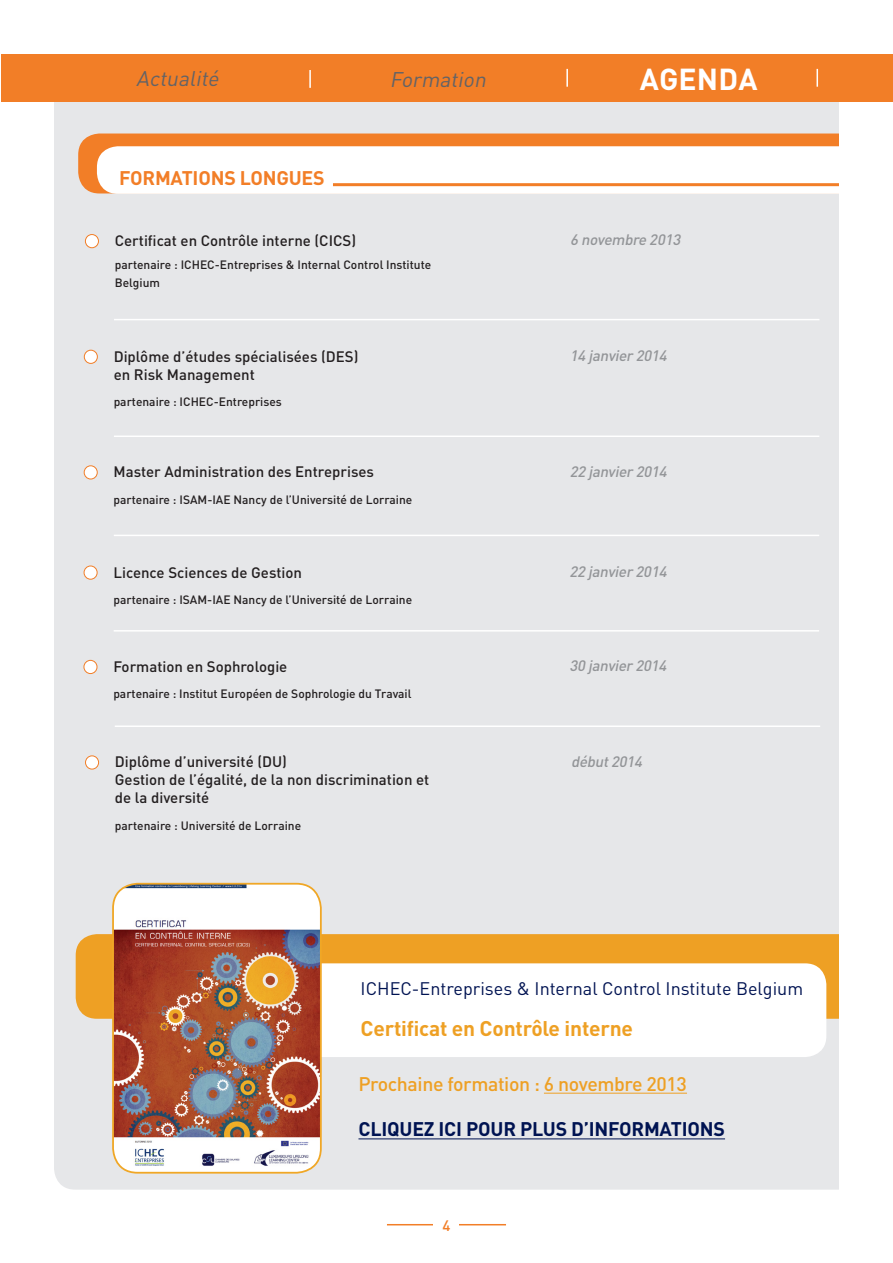
<style>
.page{position:relative;width:893px;height:1263px;background:#fff}
.page>*{position:absolute;margin:0;border:0;box-sizing:border-box;transform-origin:0 0}
.t1{font:700 30px "DIN Pro";letter-spacing:.01em;color:#fff}
.titre{font:700 21px "DIN Pro";letter-spacing:-.01em;color:#eea024}
.t2{font:italic 21px "DIN Pro";color:#636366}
.texte_courant_Bold{font:500 19.5px "DIN Pro";letter-spacing:-.02em;color:#eea024}
.texte_courant_Bold-2{font:700 19.5px "DIN Pro";letter-spacing:-.01em;color:#001352}
.texte_courant_Bold-3{font:700 19.5px "DIN Pro";letter-spacing:-.01em;color:#f27e27}
.texte_courant{font:18px "DIN Pro";color:#001352}
.texte_courant_Bold-4{font:500 15px/18px "DIN Pro";color:#231f20}
.texte_courant_Bold-5{font:italic 500 15px "DIN Pro";letter-spacing:-.02em;color:#939598}
.t3{font:500 15px "DIN Pro";color:#f27e27}
.texte_courant_Bold-6{font:500 12px/18px "DIN Pro";color:#231f20}
</style>
<div class="page">
<div style="left:54px;top:102px;width:785px;height:1087px;background:#e6e7e9"></div>
<hr style="left:387px;top:1224px;width:119px;height:1px;background:#f27e27">
<div style="left:434px;top:1219px;width:25px;height:44px;background:#fff"></div>
<svg style="left:78px;top:134px;width:761px;height:60px"></svg>
<hr style="left:333px;top:183px;width:506px;height:3px;background:#f27e27">
<div style="left:84px;top:350px;width:13px;height:13px;background:#fff;border-radius:50%"></div>
<div style="left:84px;top:350px;width:14px;height:14px;border:1px solid #f27e27;border-radius:50%"></div>
<div style="left:1px;top:54px;width:892px;height:48px;background:#f27e27"></div>
<svg style="left:309px;top:70px;width:2px;height:18px"></svg>
<svg style="left:566px;top:69px;width:2px;height:18px"></svg>
<svg style="left:816px;top:69px;width:2px;height:18px"></svg>
<div style="left:85px;top:235px;width:13px;height:13px;background:#fff;border-radius:50%"></div>
<div style="left:85px;top:234px;width:14px;height:14px;border:1px solid #f27e27;border-radius:50%"></div>
<hr style="left:114px;top:319px;width:705px;height:1px;background:#fff">
<div style="left:86px;top:756px;width:13px;height:13px;background:#fff;border-radius:50%"></div>
<div style="left:85px;top:755px;width:14px;height:14px;border:1px solid #f27e27;border-radius:50%"></div>
<div style="left:84px;top:466px;width:13px;height:13px;background:#fff;border-radius:50%"></div>
<div style="left:84px;top:465px;width:14px;height:14px;border:1px solid #f27e27;border-radius:50%"></div>
<hr style="left:114px;top:435px;width:705px;height:2px;background:#fff">
<div style="left:84px;top:566px;width:13px;height:13px;background:#fff;border-radius:50%"></div>
<div style="left:84px;top:566px;width:14px;height:14px;border:1px solid #f27e27;border-radius:50%"></div>
<hr style="left:114px;top:535px;width:705px;height:1px;background:#fff">
<div style="left:84px;top:660px;width:13px;height:13px;background:#fff;border-radius:50%"></div>
<div style="left:84px;top:660px;width:13px;height:14px;border:1px solid #f27e27;border-radius:50%"></div>
<hr style="left:114px;top:630px;width:705px;height:2px;background:#fff">
<hr style="left:115px;top:725px;width:705px;height:2px;background:#fff">
<div style="left:76px;top:934px;width:763px;height:85px;background:#eea024"></div>
<svg style="left:322px;top:963px;width:504px;height:94px"></svg>
<img style="left:113px;top:884px;width:208px;height:289px">
<div style="left:112px;top:883px;width:210px;height:290px;border:2px solid #f0a726;border-radius:24px"></div>
<hr style="left:544px;top:1093px;width:143px;height:1px;background:#eea024">
<hr style="left:358px;top:1138px;width:367px;height:1px;background:#001352">
<p class="t2" style="left:136px;top:64px;width:89px">Actualité</p>
<p class="t2" style="left:390px;top:65px;width:102px">Formation</p>
<p class="t1" style="left:640px;top:58px;width:119px">AGENDA</p>
<p class="texte_courant_Bold-3" style="left:119px;top:165px;width:207px">FORMATIONS LONGUES</p>
<p class="texte_courant_Bold-4" style="left:115px;top:231px;width:243px">Certificat en Contrôle interne (CICS)</p>
<p class="texte_courant_Bold-6" style="left:115px;top:255px;width:318px">partenaire : ICHEC-Entreprises &amp; Internal Control Institute<br>Belgium</p>
<p class="texte_courant_Bold-5" style="left:570px;top:230px;width:115px">6 novembre 2013</p>
<p class="texte_courant_Bold-4" style="left:114px;top:347px;width:246px">Diplôme d’études spécialisées (DES) en Risk Management</p>
<p class="texte_courant_Bold-6" style="left:114px;top:392px;width:170px">partenaire : ICHEC-Entreprises</p>
<p class="texte_courant_Bold-5" style="left:570px;top:345px;width:102px">14 janvier2014</p>
<p class="texte_courant_Bold-4" style="left:114px;top:462px;width:262px">Master Administration des Entreprises</p>
<p class="texte_courant_Bold-6" style="left:114px;top:490px;width:300px">partenaire : ISAM-IAE Nancy de l’Université de Lorraine</p>
<p class="texte_courant_Bold-5" style="left:570px;top:461px;width:102px">22 janvier2014</p>
<p class="texte_courant_Bold-4" style="left:113px;top:562px;width:190px">Licence Sciences de Gestion</p>
<p class="texte_courant_Bold-6" style="left:113px;top:590px;width:300px">partenaire : ISAM-IAE Nancy de l’Université de Lorraine</p>
<p class="texte_courant_Bold-5" style="left:570px;top:561px;width:102px">22 janvier2014</p>
<p class="texte_courant_Bold-4" style="left:113px;top:657px;width:176px">Formation en Sophrologie</p>
<p class="texte_courant_Bold-6" style="left:113px;top:685px;width:300px">partenaire : Institut Européen de Sophrologie du Travail</p>
<p class="texte_courant_Bold-5" style="left:569px;top:655px;width:102px">30 janvier2014</p>
<p class="texte_courant_Bold-4" style="left:115px;top:752px;width:316px">Diplôme d’université (DU)<br>Gestion de l’égalité, de la non discrimination et de la diversité</p>
<p class="texte_courant_Bold-6" style="left:115px;top:816px;width:188px">partenaire : Université de Lorraine</p>
<p class="texte_courant_Bold-5" style="left:571px;top:751px;width:76px">début2014</p>
<p class="texte_courant" style="left:361px;top:976px;width:444px">ICHEC-Entreprises &amp; Internal Control Institute Belgium</p>
<p class="titre" style="left:361px;top:1014px;width:274px">Certificat en Contrôle interne</p>
<p class="texte_courant_Bold" style="left:358px;top:1070px;width:330px">Prochaine formation : 6 novembre 2013</p>
<p class="texte_courant_Bold-2" style="left:358px;top:1116px;width:368px">CLIQUEZ ICI POUR PLUS D’INFORMATIONS</p>
<p class="t3" style="left:442px;top:1215px;width:9px">4</p>
</div>
